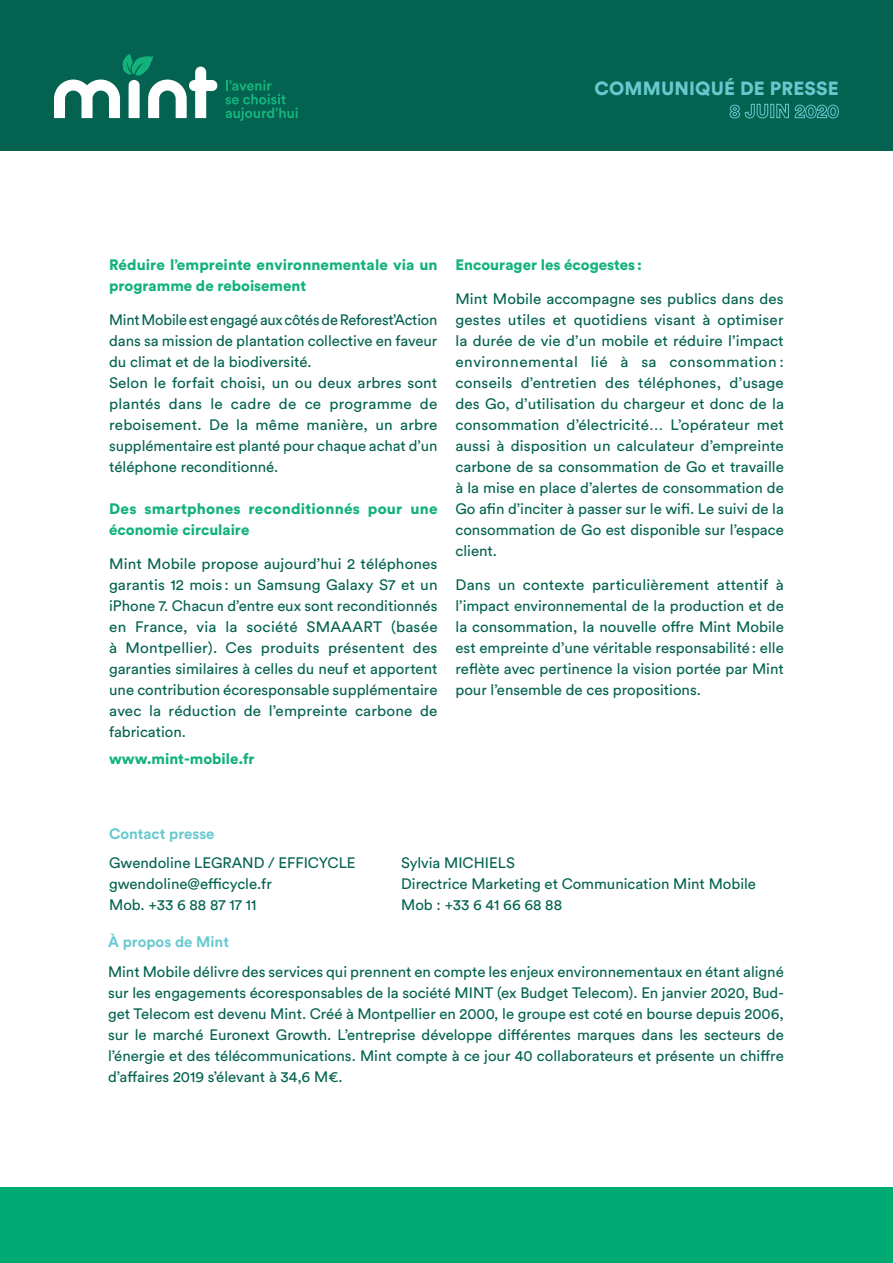
<style>
.page{position:relative;width:893px;height:1263px;background:#fff}
.page>*{position:absolute;margin:0;border:0;box-sizing:border-box;transform-origin:0 0}
.t1{font:900 18.9px/22.6px "Circular Std";letter-spacing:.01em;color:#67c9cf;text-align:right}
.t2{font:15px/21px "Circular Std";color:#046350;text-align:justify}
.t3{font:900 15px/21px "Circular Std";color:#13b27b}
.t4{font:700 15px "Circular Std";color:#67c9cf}
</style>
<div class="page">
<div style="left:0;top:0;width:893px;height:150px;background:#046350"></div>
<svg style="left:225px;top:80px;width:73px;height:41px"></svg>
<svg style="left:54px;top:54px;width:163px;height:64px"></svg>
<div style="left:0;top:1187px;width:893px;height:76px;background:#00ab73"></div>
<p class="t1" style="left:594px;top:77px;width:246px">COMMUNIQUÉ DE PRESSE<br>8 JUIN 2020</p>
<p class="t3" style="left:109px;top:254px;width:330px">Réduire l’empreinte environnementale via un programme de reboisement</p>
<p class="t2" style="left:109px;top:309px;width:330px;text-align:left">Mint Mobile est engagé aux côtés de Reforest’Action dans sa mission de plantation collective en faveur du climat et de la biodiversité.<br>Selon le forfait choisi, un ou deux arbres sont plantés dans le cadre de ce programme de reboisement. De la même manière, un arbre supplémentaire est planté pour chaque achat d’un téléphone reconditionné.</p>
<p class="t3" style="left:109px;top:498px;width:330px">Des smartphones reconditionnés pour une économie circulaire</p>
<p class="t2" style="left:109px;top:553px;width:330px">Mint Mobile propose aujourd’hui 2 téléphones garantis 12 mois : un Samsung Galaxy S7 et un iPhone 7. Chacun d’entre eux sont reconditionnés en France, via la société SMAAART (basée à Montpellier). Ces produits présentent des garanties similaires à celles du neuf et apportent une contribution écoresponsable supplémentaire avec la réduction de l’empreinte carbone de fabrication.</p>
<p class="t3" style="left:109px;top:748px;width:147px">www.mint-mobile.fr</p>
<p class="t3" style="left:455px;top:254px;width:188px">Encourager les écogestes :</p>
<p class="t2" style="left:455px;top:288px;width:330px">Mint Mobile accompagne ses publics dans des gestes utiles et quotidiens visant à optimiser la durée de vie d’un mobile et réduire l’impact environnemental lié à sa consommation : conseils d’entretien des téléphones, d’usage des Go, d’utilisation du chargeur et donc de la consommation d’électricité… L’opérateur met aussi à disposition un calculateur d’empreinte carbone de sa consommation de Go et travaille à la mise en place d’alertes de consommation de Go afin d’inciter à passer sur le wifi. Le suivi de la consommation de Go est disponible sur l’espace client.</p>
<p class="t2" style="left:455px;top:574px;width:330px">Dans un contexte particulièrement attentif à l’impact environnemental de la production et de la consommation, la nouvelle offre Mint Mobile est empreinte d’une véritable responsabilité: elle reflète avec pertinence la vision portée par Mint pour l’ensemble de ces propositions.</p>
<p class="t4" style="left:109px;top:824px;width:107px">Contact presse</p>
<p class="t2" style="left:109px;top:852px;width:248px;text-align:left">Gwendoline LEGRAND / EFFICYCLE gwendoline@efficycle.fr<br>Mob. +33 6 88 87 17 11</p>
<p class="t2" style="left:401px;top:852px;width:356px;text-align:left">Sylvia MICHIELS<br>Directrice Marketing et Communication Mint Mobile<br>Mob : +33 6 41 66 68 88</p>
<p class="t4" style="left:108px;top:932px;width:122px">À propos de Mint</p>
<p class="t2" style="left:108px;top:961px;width:677px">Mint Mobile délivre des services qui prennent en compte les enjeux environnementaux en étant aligné sur les engagements écoresponsables de la société MINT (ex Budget Telecom). En janvier 2020, Bud&shy;get Telecom est devenu Mint. Créé à Montpellier en 2000, le groupe est coté en bourse depuis 2006, sur le marché Euronext Growth. L’entreprise développe différentes marques dans les secteurs de l’énergie et des télécommunications. Mint compte à ce jour 40 collaborateurs et présente un chiffre d’affaires 2019 s’élevant à 34,6 M€.</p>
</div>
